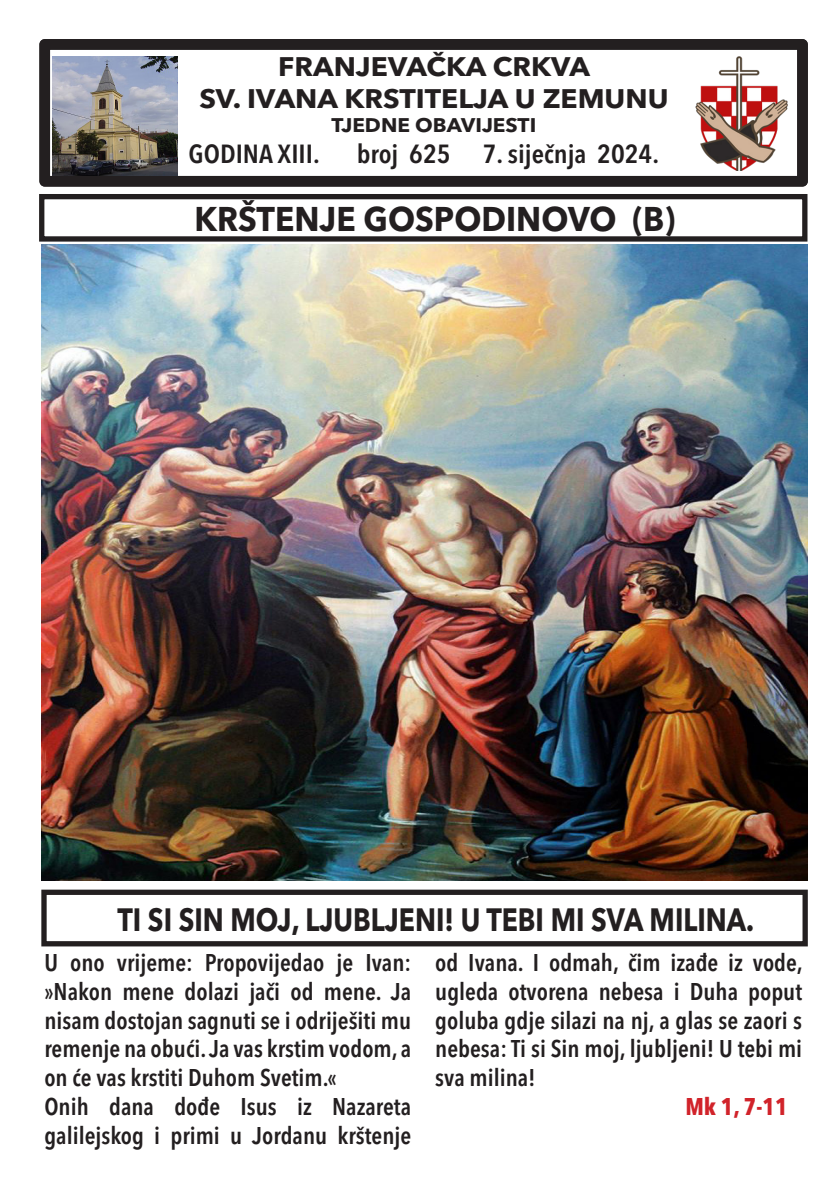
<style>
.page{position:relative;width:840px;height:1191px;background:#fff}
.page>*{position:absolute;margin:0;border:0;box-sizing:border-box;transform-origin:0 0}
.t1{font:700 34px "Avenir Next LT Pro";color:#231f20;scale:.94 1}
.t2{font:700 32px "Avenir Next LT Pro";color:#231f20;scale:.83 1}
.t3{font:700 26.6px "Avenir Next LT Pro";color:#231f20;scale:1.06 1}
.t4{font:600 condensed 26px "Avenir Next LT Pro";color:#231f20;scale:1.06 1}
.t5{font:600 condensed 24px/28.8px "Avenir Next LT Pro";color:#231f20;text-align:justify}
.t6{font:700 condensed 24px "Avenir Next LT Pro";color:#d1232a}
.t7{font:700 19.6px "Avenir Next LT Pro";color:#231f20;scale:1.06 1}
</style>
<div class="page">
<div style="left:39px;top:194px;width:768px;height:48px;border:5px solid #231f20"></div>
<div style="left:41px;top:889px;width:766px;height:57px;border:5px solid #231f20"></div>
<div style="left:39px;top:39px;width:768px;height:148px;border:11px solid #231f20"></div>
<div style="left:39px;top:39px;width:768px;height:148px;border:5px solid #231f20;border-radius:3px"></div>
<div style="left:48px;top:48px;width:750px;height:130px;border:2px solid #231f20"></div>
<img style="left:53px;top:57px;width:125px;height:118px">
<img style="left:695px;top:56px;width:93px;height:114px">
<img style="left:41px;top:245px;width:766px;height:636px">
<p class="t3" style="left:278px;top:51px;width:295px">FRANJEVAČKA CRKVA</p>
<p class="t3" style="left:199px;top:82px;width:444px">SV. IVANA KRSTITELJA U ZEMUNU</p>
<p class="t7" style="left:331px;top:113px;width:194px">TJEDNE OBAVIJESTI</p>
<p class="t4" style="left:188px;top:138px;width:125px">GODINA XIII.</p>
<p class="t4" style="left:356px;top:138px;width:286px">broj 625 7. siječnja 2024.</p>
<p class="t1" style="left:194px;top:198px;width:512px">KRŠTENJE GOSPODINOVO (B)</p>
<p class="t2" style="left:117px;top:900px;width:768px">TI SI SIN MOJ, LJUBLJENI! U TEBI MI SVA MILINA.</p>
<p class="t5" style="left:44px;top:948px;width:368px">U ono vrijeme: Propovijedao je Ivan: »Nakon mene dolazi jači od mene. Ja nisam dostojan sagnuti se i odriješiti mu remenje na obući. Ja vas krstim vodom, a on će vas krstiti Duhom Svetim.«</p>
<p class="t5" style="left:44px;top:1092px;width:368px">Onih dana dođe Isus iz Nazareta galilejskog i primi u Jordanu krštenje</p>
<p class="t5" style="left:435px;top:948px;width:369px">od Ivana. I odmah, čim izađe iz vode, ugleda otvorena nebesa i Duha poput goluba gdje silazi na nj, a glas se zaori s nebesa: Ti si Sin moj, ljubljeni! U tebi mi sva milina!</p>
<p class="t6" style="left:685px;top:1091px;width:104px">Mk 1, 7-11</p>
</div>
